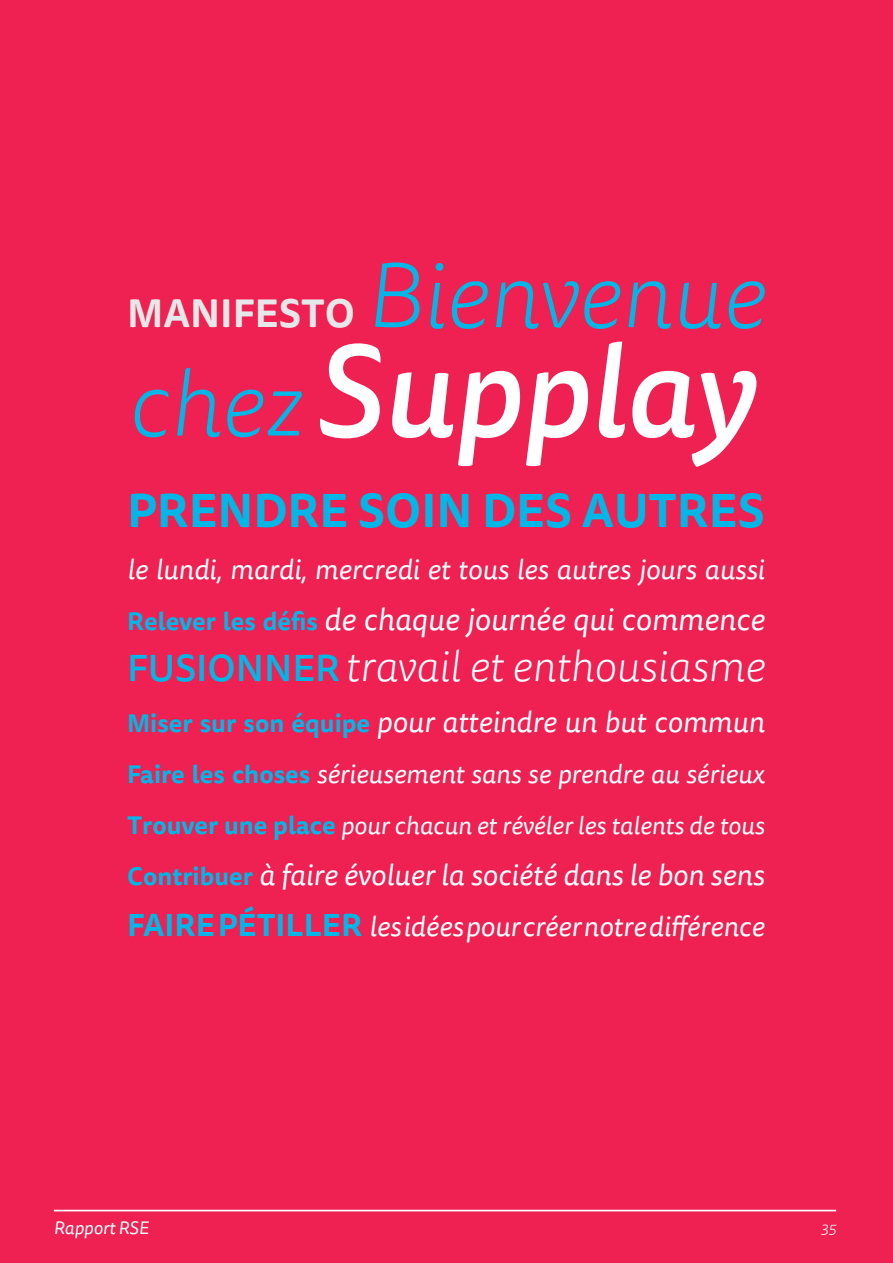
<style>
.page{position:relative;width:893px;height:1263px;background:#fff}
.page>*{position:absolute;margin:0;border:0;box-sizing:border-box;transform-origin:0 0}
.t1{font:italic 500 127.05px "Tisa Sans OT";color:#fff}
.t2{font:italic 300 93px "Tisa Sans OT";color:#00b7e7}
.t3{font:700 46.5px "Tisa Sans OT";color:#00b7e7}
.t4{font:italic 300 43.35px "Tisa Sans OT";color:#fff}
.t5{font:700 38.7px "Tisa Sans OT";color:#e6e7e8}
.t6{font:italic 31.05px "Tisa Sans OT";color:#fff}
.t7{font:italic 29.4px "Tisa Sans OT";color:#fff}
.t8{font:italic 27.9px "Tisa Sans OT";color:#fff}
.t9{font:italic 26.4px "Tisa Sans OT";color:#fff}
.t10{font:italic 24.75px "Tisa Sans OT";color:#fff}
.t11{font:italic 18px "Tisa Sans OT";color:#fff}
.t12{font:italic 300 15.75px "Tisa Sans OT";color:#fff}
.s1{font-weight:300;font-size:93px;color:#00b7e7}
.s2{font-weight:700;font-style:normal;font-size:24.75px;color:#00b7e7}
.s3{font-weight:500;font-style:normal;font-size:37.2px;color:#00b7e7}
.s4{font-weight:700;font-style:normal;color:#00b7e7}
.s5{font-weight:700;font-style:normal;font-size:31.05px;color:#00b7e7}
</style>
<div class="page">
<div style="left:0;top:0;width:892px;height:1263px;background:#ee2152"></div>
<hr style="left:54px;top:1210px;width:782px;height:1px;background:#fff">
<h2 class="t2" style="left:366px;top:261px;width:400px">Bienvenue</h2>
<h1 class="t1" style="left:127px;top:345px;width:627px"><span class="s1">chez</span>Supplay</h1>
<h3 class="t3" style="left:127px;top:494px;width:639px">PRENDRE SOIN DES AUTRES</h3>
<p class="t8" style="left:127px;top:559px;width:639px">le lundi, mardi, mercredi et tous les autres jours aussi</p>
<p class="t6" style="left:127px;top:608px;width:639px"><span class="s2">Relever les défis</span> de chaque journée qui commence</p>
<h3 class="t4" style="left:127px;top:650px;width:639px"><span class="s3">FUSIONNER</span>travail et enthousiasme</h3>
<p class="t7" style="left:127px;top:711px;width:639px"><span class="s2">Miser sur son équipe</span> pour atteindre un but commun</p>
<p class="t9" style="left:127px;top:764px;width:639px"><span class="s2">Faire les choses</span> sérieusement sans se prendre au sérieux</p>
<p class="t10" style="left:127px;top:817px;width:639px"><span class="s4">Trouver une place</span> pour chacun et révéler les talents de tous</p>
<p class="t7" style="left:127px;top:864px;width:639px"><span class="s2">Contribuer</span> à faire évoluer la société dans le bon sens</p>
<p class="t8" style="left:127px;top:917px;width:639px"><span class="s5">FAIRE PÉTILLER</span> les idées pour créer notre différence</p>
<h3 class="t5" style="left:127px;top:300px;width:229px">MANIFESTO</h3>
<p class="t11" style="left:54px;top:1222px;width:96px">Rapport RSE</p>
<p class="t12" style="left:820px;top:1222px;width:17px">35</p>
</div>
